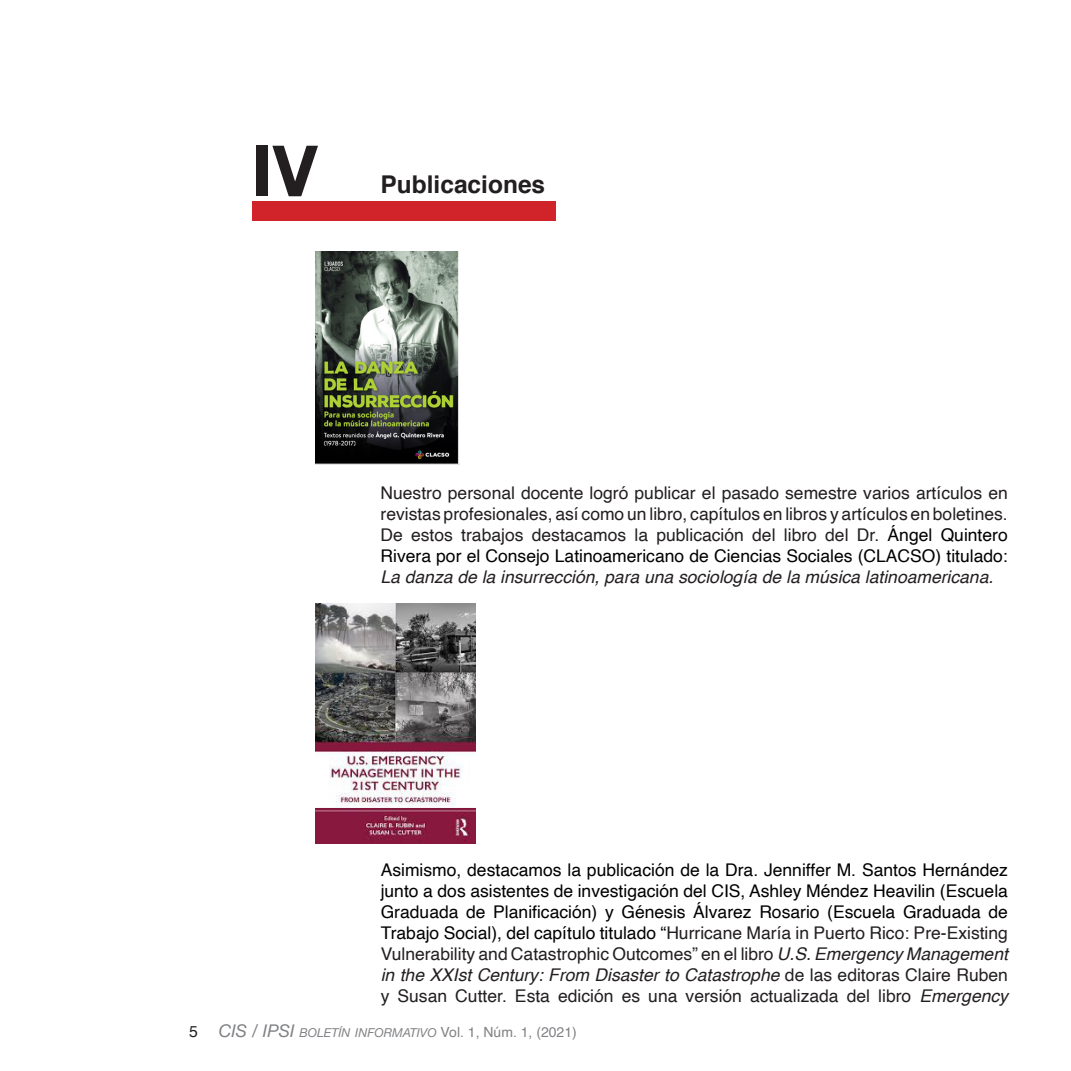
<style>
.page{position:relative;width:1071px;height:1071px;background:#fff}
.page>*{position:absolute;margin:0;border:0;box-sizing:border-box;transform-origin:0 0}
.t1{font:700 70.7px "Helvetica Neue";color:#231f20}
.t2{font:700 24.5px "Helvetica";color:#231f20}
.t3{font:17.5px/21px "Helvetica";color:#000;text-align:justify}
.t4{font:17.5px/21px "Helvetica";color:#231f20;text-align:justify}
.t5{font:italic 12.25px "Helvetica Neue";color:#808285}
.s1{color:#000}
.s2{font-style:italic}
.s3{color:#231f20}
.s4{font-style:italic;color:#231f20}
.s5{font-family:"Helvetica";font-style:normal;font-size:15.75px;color:#231f20}
.s6{font-size:17.5px}
.s7{font-family:"Helvetica";font-style:normal;font-size:14px}
</style>
<div class="page">
<img style="left:316px;top:252px;width:143px;height:213px">
<img style="left:316px;top:604px;width:159px;height:240px">
<div style="left:252px;top:201px;width:303px;height:20px;background:#d1232a"></div>
<p class="t1" style="left:252px;top:116px;width:67px">IV</p>
<p class="t2" style="left:381px;top:164px;width:166px">Publicaciones</p>
<p class="t4" style="left:381px;top:483px;width:629px">Nuestro personal docente logró publicar el pasado semestre varios artículos en revistas profesionales, así como un libro, capítulos en libros y artículos en boletines.<br>De estos trabajos destacamos la publicación del libro del Dr. <span class="s1">Ángel Quintero Rivera por el Consejo Latinoamericano de Ciencias Sociales (CLACSO) titulado:<br></span><span class="s2">La danza de la insurrección, para una sociología de la música latinoamericana.</span></p>
<p class="t3" style="left:381px;top:860px;width:629px">Asimismo, destacamos la publicación de la Dra. Jenniffer M. Santos Hernández junto a dos asistentes de investigación del CIS, Ashley Méndez Heavilin (Escuela Graduada de Planificación) y Génesis Álvarez Rosario (Escuela Graduada de Trabajo Social), del capítulo titulado “<span class="s3">Hurricane María in Puerto Rico: Pre-Existing Vulnerability and Catastrophic Outcomes” en el libro</span> <span class="s4">U.S. Emergency Management in the XXIst Century: From Disaster to Catastrophe</span> <span class="s3">de las editoras Claire Ruben y Susan Cutter. Esta edición es una versión actualizada del libro</span> <span class="s4">Emergency</span></p>
<p class="t5" style="left:189px;top:1024px;width:389px"><span class="s5">5</span> <span class="s6">CIS / IPSI</span> BOLETÍN INFORMATIVO <span class="s7">Vol. 1, Núm. 1, (2021)</span></p>
</div>
